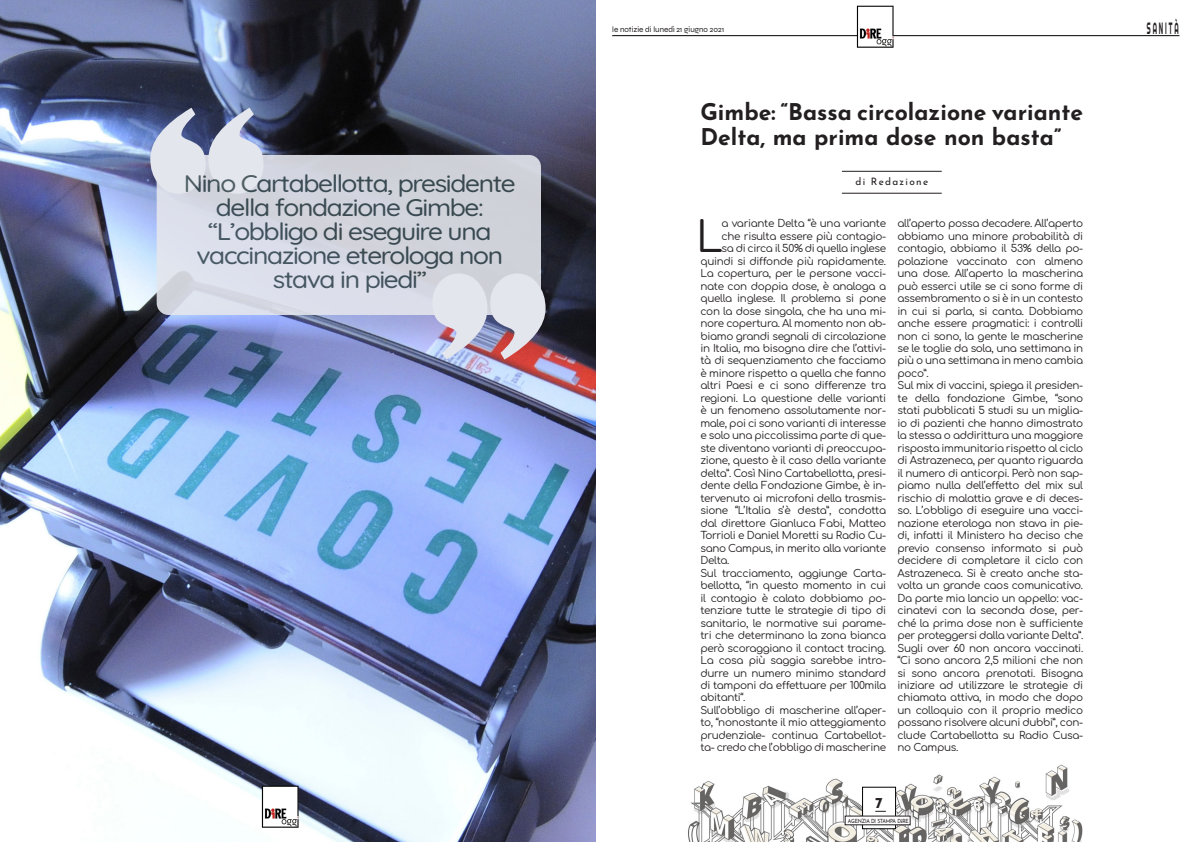
<style>
.page{position:relative;width:1191px;height:842px;background:#fff}
.page>*{position:absolute;margin:0;border:0;box-sizing:border-box;transform-origin:0 0}
.t1{font:42.4px "Comfortaa";color:#231f20}
.t2{font:300 24px/24px "Quicksand";letter-spacing:-.05em;color:#3c4e54;text-align:center;scale:1.1 1}
.t3{font:700 23px/25px "Josefin Sans";color:#231f20}
.t4{font:16.4px "Righteous";letter-spacing:.29em;color:#231f20;scale:.39 1}
.t5{font:700 15px "Josefin Sans";color:#231f20}
.t6{font:10.4px/12.5px "Comfortaa";letter-spacing:-.03em;color:#231f20;text-align:justify}
.t7{font:10.2px "Josefin Sans";letter-spacing:.13em;color:#231f20}
.t8{font:8px "Syne";color:#231f20}
.t9{font:5.7px "Josefin Sans";letter-spacing:-.04em;color:#231f20;scale:.88 1}
.s1{font-weight:700}
</style>
<div class="page">
<img style="left:688px;top:764px;width:395px;height:78px">
<hr style="left:842px;top:193px;width:99px;height:1px;background:#231f20">
<hr style="left:842px;top:171px;width:99px;height:1px;background:#231f20">
<img style="left:0;top:0;width:595px;height:842px">
<svg style="left:150px;top:108px;width:113px;height:86px;background:#9098b2"></svg>
<img style="left:432px;top:273px;width:113px;height:87px">
<svg style="left:157px;top:155px;width:384px;height:160px;background:#d6d8e1"></svg>
<hr style="left:612px;top:35px;width:567px;height:1px;background:#000">
<div style="left:862px;top:787px;width:34px;height:42px;background:#fff;border:1px solid #000"></div>
<div style="left:845px;top:816px;width:65px;height:9px;background:#fff"></div>
<img style="left:842px;top:5px;width:74px;height:42px">
<img style="left:247px;top:784px;width:73px;height:43px">
<p class="t8" style="left:612px;top:24px;width:114px">le notizie di lunedì 21 giugno 2021</p>
<p class="t3" style="left:700px;top:97px;width:384px">Gimbe: “Bassa circolazione variante<br>Delta, ma prima dose non basta”</p>
<h2 class="t2" style="left:184px;top:169px;width:303px">Nino Cartabellotta, presidente</h2>
<p class="t7" style="left:855px;top:173px;width:74px">di Redazione</p>
<h2 class="t2" style="left:196px;top:193px;width:280px">della fondazione Gimbe: “L’obbligo di eseguire una vaccinazione eterologa non stava in piedi”</h2>
<p class="t1" style="left:696px;top:199px;width:28px">L</p>
<p class="t6" style="left:721px;top:216px;width:166px">a variante Delta “è una variante</p>
<p class="t6" style="left:897px;top:216px;width:187px">all’aperto possa decadere. All’aperto abbiamo una minore probabilità di contagio, abbiamo il 53% della po&shy;polazione vaccinato con almeno una dose. All’aperto la mascherina può esserci utile se ci sono forme di assembramento o si è in un contesto in cui si parla, si canta. Dobbiamo anche essere pragmatici: i controlli non ci sono, la gente le mascherine se le toglie da sola, una settimana in più o una settimana in meno cambia poco”.</p>
<p class="t6" style="left:897px;top:378px;width:187px">Sul mix di vaccini, spiega il presiden&shy;te della fondazione Gimbe, “sono stati pubblicati 5 studi su un miglia&shy;io di pazienti che hanno dimostrato la stessa o addirittura una maggiore risposta immunitaria rispetto al ciclo di Astrazeneca, per quanto riguarda il numero di anticorpi. Però non sap&shy;piamo nulla dell’effetto del mix sul rischio di malattia grave e di deces&shy;so. L’obbligo di eseguire una vacci&shy;nazione eterologa non stava in pie&shy;di, infatti il Ministero ha deciso che previo consenso informato si può decidere di completare il ciclo con Astrazeneca. Si è creato anche sta&shy;volta un grande caos comunicativo.<br>Da parte mia lancio un appello: vac&shy;cinatevi con la seconda dose, per&shy;ché la prima dose non è sufficiente per proteggersi dalla variante Delta”.</p>
<p class="t6" style="left:897px;top:640px;width:187px">Sugli over 60 non ancora vaccinati. “Ci sono ancora 2,5 milioni che non si sono ancora prenotati. Bisogna iniziare ad utilizzare le strategie di chiamata attiva, in modo che dopo un colloquio con il proprio medico possano risolvere alcuni dubbi”, con&shy;clude Cartabellotta su Radio Cusa&shy;no Campus.</p>
<p class="t6" style="left:721px;top:228px;width:166px">che risulta essere più contagio-</p>
<p class="t6" style="left:721px;top:241px;width:166px">sa di circa il 50% di quella inglese</p>
<p class="t6" style="left:700px;top:253px;width:187px">quindi si diffonde più rapidamente.</p>
<p class="t6" style="left:700px;top:266px;width:187px">La copertura, per le persone vacci-</p>
<p class="t6" style="left:700px;top:278px;width:187px">nate con doppia dose, è analoga a</p>
<p class="t6" style="left:700px;top:291px;width:187px">quella inglese. Il problema si pone</p>
<p class="t6" style="left:700px;top:303px;width:187px">con la dose singola, che ha una mi-</p>
<p class="t6" style="left:700px;top:316px;width:187px">nore copertura. Al momento non ab-</p>
<p class="t6" style="left:700px;top:328px;width:187px">biamo grandi segnali di circolazione</p>
<p class="t6" style="left:700px;top:341px;width:187px">in Italia, ma bisogna dire che l’attivi-</p>
<p class="t6" style="left:700px;top:353px;width:187px">tà di sequenziamento che facciamo</p>
<p class="t6" style="left:700px;top:366px;width:187px">è minore rispetto a quella che fanno</p>
<p class="t6" style="left:700px;top:378px;width:187px">altri Paesi e ci sono differenze tra</p>
<p class="t6" style="left:700px;top:391px;width:187px">regioni. La questione delle varianti</p>
<p class="t6" style="left:700px;top:403px;width:187px">è un fenomeno assolutamente nor-</p>
<p class="t6" style="left:700px;top:416px;width:187px">male, poi ci sono varianti di interesse</p>
<p class="t6" style="left:700px;top:428px;width:187px">e solo una piccolissima parte di que-</p>
<p class="t6" style="left:700px;top:440px;width:187px">ste diventano varianti di preoccupa-</p>
<p class="t6" style="left:700px;top:453px;width:187px">zione, questo è il caso della variante</p>
<p class="t6" style="left:700px;top:465px;width:187px">delta”. Così Nino Cartabellotta, presi-</p>
<p class="t6" style="left:700px;top:478px;width:187px">dente della Fondazione Gimbe, è in-</p>
<p class="t6" style="left:700px;top:490px;width:187px">tervenuto ai microfoni della trasmis-</p>
<p class="t6" style="left:700px;top:503px;width:187px">sione “L’Italia s’è desta”, condotta</p>
<p class="t6" style="left:700px;top:515px;width:187px">dal direttore Gianluca Fabi, Matteo</p>
<p class="t6" style="left:700px;top:528px;width:187px">Torrioli e Daniel Moretti su Radio Cu-</p>
<p class="t6" style="left:700px;top:540px;width:187px">sano Campus, in merito alla variante</p>
<p class="t6" style="left:700px;top:553px;width:31px">Delta.</p>
<p class="t6" style="left:700px;top:565px;width:187px">Sul tracciamento, aggiunge Carta&shy;bellotta, “in questo momento in cui il contagio è calato dobbiamo po&shy;tenziare tutte le strategie di tipo di sanitario, le normative sui parame&shy;tri che determinano la zona bianca però scoraggiano il contact tracing.<br>La cosa più saggia sarebbe intro&shy;durre un numero minimo standard di tamponi da effettuare per 100mila abitanti“.</p>
<p class="t6" style="left:700px;top:703px;width:187px">Sull’obbligo di mascherine all’aper&shy;to, “nonostante il mio atteggiamento prudenziale- continua Cartabellot&shy;ta- credo che l’obbligo di mascherine</p>
<h3 class="t5" style="left:875px;top:792px;width:9px">7</h3>
<p class="t9" style="left:848px;top:816px;width:71px">AGENZIA DI STAMPA D<span class="s1">i</span>RE</p>
<p class="t4" style="left:1147px;top:17px;width:83px">SANITÀ</p>
</div>
